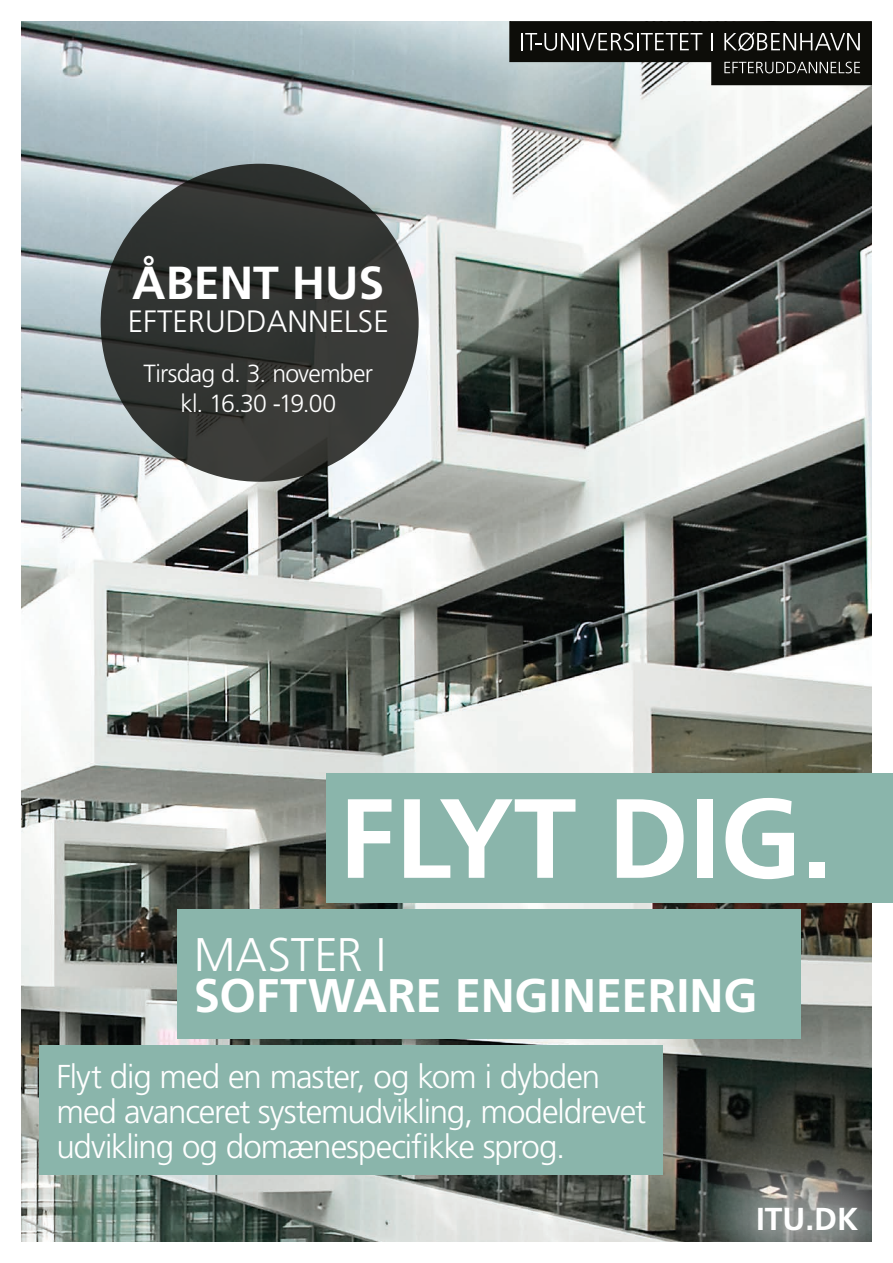
<style>
.page{position:relative;width:893px;height:1263px;background:#fff}
.page>*{position:absolute;margin:0;border:0;box-sizing:border-box;transform-origin:0 0}
.t1{font:700 112.5px "Frutiger LT Std";color:#fff}
.t2{font:700 47.1px "Frutiger LT Std";letter-spacing:-.005em;color:#fff}
.t3{font:300 47.1px "Frutiger LT Std";letter-spacing:-.005em;color:#fff}
.t4{font:700 46.35px "Frutiger LT Std";color:#fff}
.t5{font:300 33.15px/35.1px "Frutiger LT Std";letter-spacing:-.035em;color:#fff}
.t6{font:700 31.8px "Frutiger LT Std";color:#fff}
.t7{font:300 30.9px "Frutiger LT Std";color:#fff}
.t8{font:300 24.75px/29.7px "Frutiger LT Std";letter-spacing:-.03em;color:#fff;text-align:center}
</style>
<div class="page">
<img style="left:21px;top:21px;width:851px;height:1221px">
<div style="left:675px;top:1123px;width:218px;height:140px;background:#fff;opacity:.6"></div>
<div style="left:712px;top:51px;width:159px;height:34px;background:#0d0d09"></div>
<div style="left:711px;top:50px;width:161px;height:35px;border:1px solid #0d0d09"></div>
<div style="left:510px;top:22px;width:361px;height:40px;background:#0d0d09"></div>
<div style="left:509px;top:21px;width:363px;height:41px;border:1px solid #0d0d09"></div>
<svg style="left:521px;top:33px;width:181px;height:18px"></svg>
<svg style="left:711px;top:33px;width:2px;height:17px"></svg>
<svg style="left:724px;top:32px;width:136px;height:19px"></svg>
<svg style="left:724px;top:62px;width:136px;height:11px"></svg>
<svg style="left:101px;top:164px;width:318px;height:318px;background:#333532"></svg>
<div style="left:177px;top:909px;width:623px;height:129px;background:#8ab5ab"></div>
<div style="left:40px;top:1046px;width:623px;height:129px;background:#8ab5ab"></div>
<div style="left:326px;top:773px;width:567px;height:129px;background:#8ab5ab"></div>
<h3 class="t4" style="left:132px;top:255px;width:254px">ÅBENT HUS</h3>
<p class="t7" style="left:128px;top:304px;width:262px">EFTERUDDANNELSE</p>
<p class="t8" style="left:144px;top:359px;width:231px">Tirsdag d. 3. november kl. 16.30 -19.00</p>
<h1 class="t1" style="left:339px;top:773px;width:495px">FLYT DIG.</h1>
<h2 class="t3" style="left:194px;top:928px;width:194px">MASTER I</h2>
<h2 class="t2" style="left:194px;top:968px;width:565px">SOFTWARE ENGINEERING</h2>
<p class="t5" style="left:56px;top:1059px;width:591px">Flyt dig med en master, og kom i dybden med avanceret systemudvikling, modeldrevet udvikling og domænespecifikke sprog.</p>
<p class="t6" style="left:756px;top:1200px;width:104px">ITU.DK</p>
</div>
